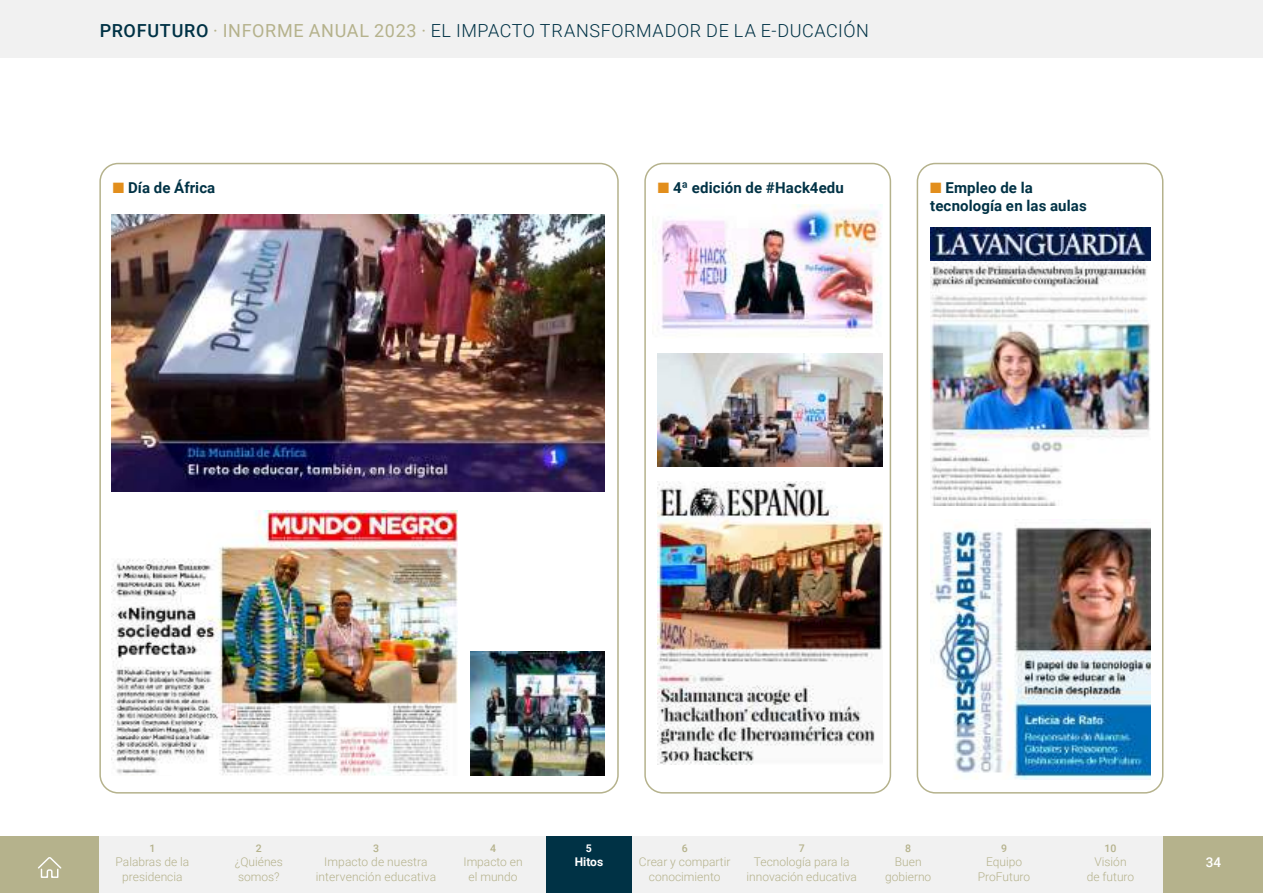
<style>
.page{position:relative;width:1263px;height:893px;background:#fff}
.page>*{position:absolute;margin:0;border:0;box-sizing:border-box;transform-origin:0 0}
.t1{font:300 18px "Roboto";letter-spacing:.03em;color:#003245}
.t2{font:700 15px/18px "Roboto";letter-spacing:.01em;color:#003245}
.t3{font:500 13.5px "Roboto";color:#fff}
.t4{font:300 12px/14.4px "Roboto";color:#b5b28c;text-align:center}
.t5{font:700 12px "Roboto";color:#fff}
.t6{font:500 10.5px "Roboto";color:#b5b28c}
.t7{font:700 10.5px "Roboto";color:#fff}
.s1{font-weight:500}
.s2{font-weight:400;color:#b5b28c}
.s3{color:#e28e1c}
</style>
<div class="page">
<div style="left:0;top:0;width:1263px;height:57px;background:#f1f1f1"></div>
<div style="left:99px;top:163px;width:520px;height:631px;border:2px solid #b5b28c;border-radius:18px"></div>
<div style="left:644px;top:163px;width:247px;height:631px;border:2px solid #b5b28c;border-radius:18px"></div>
<div style="left:917px;top:163px;width:246px;height:631px;border:2px solid #b5b28c;border-radius:18px"></div>
<img style="left:111px;top:511px;width:346px;height:265px">
<img style="left:111px;top:214px;width:493px;height:278px">
<img style="left:470px;top:651px;width:134px;height:125px">
<img style="left:653px;top:205px;width:230px;height:133px">
<img style="left:658px;top:481px;width:225px;height:284px">
<img style="left:658px;top:354px;width:225px;height:112px">
<img style="left:930px;top:227px;width:221px;height:279px">
<img style="left:930px;top:522px;width:221px;height:257px">
<div style="left:0;top:837px;width:1263px;height:56px;background:#f1f1f1"></div>
<div style="left:1163px;top:837px;width:100px;height:56px;background:#b5b28c"></div>
<div style="left:0;top:837px;width:99px;height:56px;background:#b5b28c"></div>
<svg style="left:38px;top:857px;width:24px;height:21px"></svg>
<div style="left:546px;top:837px;width:85px;height:56px;background:#003245"></div>
<h1 class="t1" style="left:100px;top:18px;width:771px"><span class="s1">PROFUTURO</span> <span class="s2">· INFORME ANUAL 2023 ·</span> EL IMPACTO TRANSFORMADOR DE LA E-DUCACIÓN</h1>
<p class="t2" style="left:113px;top:178px;width:104px"><span class="s3">■</span> Día de África</p>
<p class="t2" style="left:658px;top:178px;width:188px"><span class="s3">■</span> 4ª edición de #Hack4edu</p>
<p class="t2" style="left:930px;top:178px;width:158px"><span class="s3">■</span> Empleo de la tecnología en las aulas</p>
<p class="t6" style="left:149px;top:841px;width:7px">1</p>
<p class="t4" style="left:116px;top:854px;width:75px">Palabras de la presidencia</p>
<p class="t6" style="left:256px;top:841px;width:7px">2</p>
<p class="t4" style="left:235px;top:854px;width:49px;text-align:left">¿Quiénes somos?</p>
<p class="t6" style="left:373px;top:841px;width:7px">3</p>
<p class="t4" style="left:316px;top:854px;width:122px">Impacto de nuestra intervención educativa</p>
<p class="t6" style="left:1001px;top:841px;width:7px">9</p>
<p class="t6" style="left:1104px;top:841px;width:13px">10</p>
<p class="t6" style="left:905px;top:841px;width:7px">8</p>
<p class="t6" style="left:490px;top:841px;width:7px">4</p>
<p class="t6" style="left:682px;top:841px;width:7px">6</p>
<p class="t4" style="left:639px;top:854px;width:93px">Crear y compartir conocimiento</p>
<p class="t4" style="left:746px;top:854px;width:112px">Tecnología para la innovación educativa</p>
<p class="t7" style="left:586px;top:841px;width:8px">5</p>
<p class="t6" style="left:799px;top:841px;width:7px">7</p>
<p class="t4" style="left:978px;top:854px;width:54px">Equipo<br>ProFuturo</p>
<p class="t4" style="left:1087px;top:854px;width:49px">Visión de futuro</p>
<p class="t5" style="left:575px;top:854px;width:30px">Hitos</p>
<p class="t3" style="left:1206px;top:853px;width:17px">34</p>
<p class="t4" style="left:463px;top:854px;width:61px">Impacto en el mundo</p>
<p class="t4" style="left:885px;top:854px;width:48px">Buen gobierno</p>
</div>
